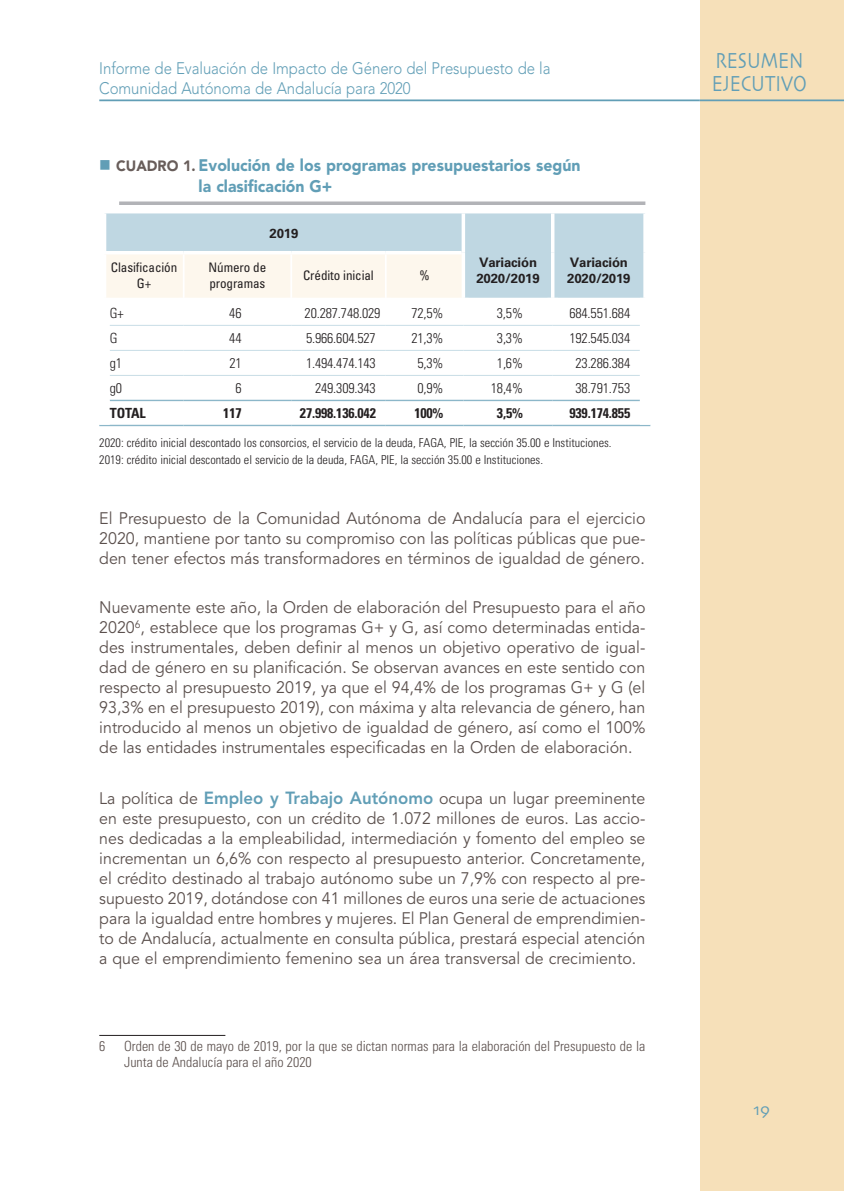
<style>
.page{position:relative;width:844px;height:1191px;background:#fff}
.page>*{position:absolute;margin:0;border:0;box-sizing:border-box;transform-origin:0 0}
.t1{font:22.75px/22.8px "Skia Regular 1 1";color:#619eb6;scale:.8 1}
.t2{font:17.5px "Skia Regular 1 1";color:#619eb6}
.t3{font:16.62px/19.9px "Avenir LT Std";color:#5b504d;text-align:justify;scale:.96 1}
.t4{font:300 16.62px/19.9px "Avenir LT Std";letter-spacing:-.005em;color:#619eb6;scale:.9 1}
.t5{font:900 16.62px/20.1px "Avenir";color:#619eb6;scale:.95 1}
.t6{font:300 condensed 14px "Univers LT Std";letter-spacing:-.01em;color:#231f20}
.t7{font:300 condensed 14px/15.8px "Univers LT Std";color:#5b504d}
.t8{font:700 condensed 14px "Univers LT Std";letter-spacing:-.01em;color:#231f20}
.t9{font:condensed 13.12px/15.8px "Univers LT Std";letter-spacing:-.01em;color:#231f20;text-align:center}
.t10{font:700 13.12px/15.8px "Univers LT Std";letter-spacing:-.01em;color:#231f20}
.t11{font:300 condensed 12.25px/17.5px "Univers LT Std";color:#231f20}
.s1{font-size:14.88px;color:#685d5a}
.s2{font-weight:800;font-size:17.5px;color:#619eb6}
</style>
<div class="page">
<div style="left:699px;top:0;width:144px;height:1191px;background:#f6e0b9"></div>
<hr style="left:699px;top:99px;width:144px;height:2px;background:#619eb6">
<hr style="left:99px;top:99px;width:600px;height:2px;background:#619eb6">
<svg style="left:119px;top:201px;width:526px;height:4px;background:#bbbcbf"></svg>
<div style="left:106px;top:213px;width:537px;height:85px;background:#bfd7e2"></div>
<div style="left:106px;top:254px;width:355px;height:44px;background:#fdf7ed"></div>
<svg style="left:110px;top:399px;width:529px;height:26px"></svg>
<hr style="left:183px;top:254px;width:1px;height:44px;background:#fff">
<div style="left:178px;top:376px;width:11px;height:24px;background:#fff"></div>
<div style="left:286px;top:376px;width:10px;height:24px;background:#fff"></div>
<div style="left:380px;top:376px;width:11px;height:24px;background:#fff"></div>
<div style="left:458px;top:376px;width:10px;height:24px;background:#fff"></div>
<div style="left:547px;top:376px;width:11px;height:24px;background:#fff"></div>
<div style="left:178px;top:401px;width:11px;height:24px;background:#fff"></div>
<div style="left:286px;top:401px;width:10px;height:24px;background:#fff"></div>
<div style="left:380px;top:401px;width:11px;height:24px;background:#fff"></div>
<div style="left:458px;top:401px;width:10px;height:24px;background:#fff"></div>
<div style="left:547px;top:401px;width:11px;height:24px;background:#fff"></div>
<hr style="left:551px;top:213px;width:3px;height:40px;background:#fff">
<hr style="left:551px;top:253px;width:3px;height:45px;background:#fff">
<hr style="left:110px;top:400px;width:74px;height:1px;background:#8cb7c9">
<hr style="left:184px;top:400px;width:107px;height:1px;background:#8cb7c9">
<hr style="left:291px;top:400px;width:94px;height:1px;background:#8cb7c9">
<hr style="left:385px;top:400px;width:78px;height:1px;background:#8cb7c9">
<hr style="left:463px;top:400px;width:89px;height:1px;background:#8cb7c9">
<hr style="left:552px;top:400px;width:87px;height:1px;background:#8cb7c9">
<hr style="left:99px;top:425px;width:85px;height:1px;background:#8cb7c9">
<hr style="left:184px;top:425px;width:107px;height:1px;background:#8cb7c9">
<hr style="left:291px;top:425px;width:94px;height:1px;background:#8cb7c9">
<hr style="left:385px;top:425px;width:78px;height:1px;background:#8cb7c9">
<hr style="left:463px;top:425px;width:89px;height:1px;background:#8cb7c9">
<hr style="left:552px;top:425px;width:98px;height:1px;background:#8cb7c9">
<hr style="left:290px;top:254px;width:2px;height:44px;background:#fff">
<hr style="left:385px;top:254px;width:1px;height:44px;background:#fff">
<hr style="left:103px;top:251px;width:81px;height:3px;background:#fff">
<hr style="left:184px;top:251px;width:107px;height:3px;background:#fff">
<hr style="left:291px;top:251px;width:94px;height:3px;background:#fff">
<hr style="left:385px;top:251px;width:76px;height:3px;background:#fff">
<svg style="left:461px;top:213px;width:4px;height:40px"></svg>
<hr style="left:461px;top:253px;width:4px;height:45px;background:#fff">
<hr style="left:110px;top:325px;width:74px;height:1px;background:#c8dde6">
<hr style="left:184px;top:325px;width:107px;height:1px;background:#c8dde6">
<hr style="left:291px;top:325px;width:94px;height:1px;background:#c8dde6">
<hr style="left:385px;top:325px;width:78px;height:1px;background:#c8dde6">
<hr style="left:463px;top:325px;width:89px;height:1px;background:#c8dde6">
<hr style="left:552px;top:325px;width:87px;height:1px;background:#c8dde6">
<hr style="left:110px;top:350px;width:74px;height:1px;background:#c8dde6">
<hr style="left:184px;top:350px;width:107px;height:1px;background:#c8dde6">
<hr style="left:291px;top:350px;width:94px;height:1px;background:#c8dde6">
<hr style="left:385px;top:350px;width:78px;height:1px;background:#c8dde6">
<hr style="left:463px;top:350px;width:89px;height:1px;background:#c8dde6">
<hr style="left:552px;top:350px;width:87px;height:1px;background:#c8dde6">
<hr style="left:110px;top:375px;width:74px;height:1px;background:#c8dde6">
<hr style="left:184px;top:375px;width:107px;height:1px;background:#c8dde6">
<hr style="left:291px;top:375px;width:94px;height:1px;background:#c8dde6">
<hr style="left:385px;top:375px;width:78px;height:1px;background:#c8dde6">
<hr style="left:463px;top:375px;width:89px;height:1px;background:#c8dde6">
<hr style="left:552px;top:375px;width:87px;height:1px;background:#c8dde6">
<hr style="left:99px;top:1035px;width:126px;height:1px;background:#231f20">
<p class="t4" style="left:99px;top:58px;width:502px">Informe de Evaluación de Impacto de Género del Presupuesto de la<br>Comunidad Autónoma de Andalucía para 2020</p>
<p class="t5" style="left:198px;top:155px;width:403px;text-indent:-82px"><span class="s1">CUADRO 1.</span> Evolución de los programas presupuestarios según la clasificación G+</p>
<p class="t10" style="left:269px;top:225px;width:30px">2019</p>
<p class="t10" style="left:476px;top:255px;width:65px">Variación<br>2020/2019</p>
<p class="t10" style="left:567px;top:255px;width:65px">Variación<br>2020/2019</p>
<p class="t9" style="left:111px;top:259px;width:68px">Clasificación<br>G+</p>
<p class="t9" style="left:208px;top:259px;width:59px;text-align:left">Número de programas</p>
<p class="t9" style="left:303px;top:267px;width:72px">Crédito inicial</p>
<p class="t9" style="left:419px;top:267px;width:12px">%</p>
<p class="t6" style="left:110px;top:304px;width:15px">G+</p>
<p class="t6" style="left:229px;top:304px;width:14px">46</p>
<p class="t6" style="left:304px;top:304px;width:77px">20.287.748.029</p>
<p class="t6" style="left:411px;top:304px;width:34px">72,5%</p>
<p class="t6" style="left:497px;top:304px;width:28px">3,5%</p>
<p class="t6" style="left:569px;top:304px;width:62px">684.551.684</p>
<p class="t6" style="left:110px;top:329px;width:9px">G</p>
<p class="t6" style="left:229px;top:329px;width:14px">44</p>
<p class="t6" style="left:306px;top:329px;width:71px">5.966.604.527</p>
<p class="t6" style="left:411px;top:329px;width:34px">21,3%</p>
<p class="t6" style="left:497px;top:329px;width:28px">3,3%</p>
<p class="t6" style="left:569px;top:329px;width:62px">192.545.034</p>
<p class="t6" style="left:110px;top:354px;width:14px">g1</p>
<p class="t6" style="left:229px;top:354px;width:14px">21</p>
<p class="t6" style="left:306px;top:354px;width:71px">1.494.474.143</p>
<p class="t6" style="left:417px;top:354px;width:28px">5,3%</p>
<p class="t6" style="left:497px;top:354px;width:28px">1,6%</p>
<p class="t6" style="left:575px;top:354px;width:56px">23.286.384</p>
<p class="t6" style="left:110px;top:380px;width:14px">g0</p>
<p class="t6" style="left:235px;top:380px;width:8px">6</p>
<p class="t6" style="left:315px;top:380px;width:62px">249.309.343</p>
<p class="t6" style="left:417px;top:380px;width:28px">0,9%</p>
<p class="t6" style="left:490px;top:380px;width:34px">18,4%</p>
<p class="t6" style="left:575px;top:380px;width:56px">38.791.753</p>
<p class="t8" style="left:110px;top:404px;width:37px">TOTAL</p>
<p class="t8" style="left:223px;top:404px;width:20px">117</p>
<p class="t8" style="left:300px;top:404px;width:77px">27.998.136.042</p>
<p class="t8" style="left:414px;top:404px;width:31px">100%</p>
<p class="t8" style="left:497px;top:404px;width:28px">3,5%</p>
<p class="t8" style="left:569px;top:404px;width:62px">939.174.855</p>
<p class="t11" style="left:99px;top:433px;width:513px">2020: crédito inicial descontado los consorcios, el servicio de la deuda, FAGA, PIE, la sección 35.00 e Instituciones.<br>2019: crédito inicial descontado el servicio de la deuda, FAGA, PIE, la sección 35.00 e Instituciones.</p>
<p class="t3" style="left:99px;top:508px;width:570px">El Presupuesto de la Comunidad Autónoma de Andalucía para el ejercicio 2020, mantiene por tanto su compromiso con las políticas públicas que pue&shy;den tener efectos más transformadores en términos de igualdad de género.</p>
<p class="t3" style="left:99px;top:598px;width:570px">Nuevamente este año, la Orden de elaboración del Presupuesto para el año 2020<sup>6</sup>, establece que los programas G+ y G, así como determinadas entida&shy;des instrumentales, deben definir al menos un objetivo operativo de igual&shy;dad de género en su planificación. Se observan avances en este sentido con respecto al presupuesto 2019, ya que el 94,4% de los programas G+ y G (el 93,3% en el presupuesto 2019), con máxima y alta relevancia de género, han introducido al menos un objetivo de igualdad de género, así como el 100% de las entidades instrumentales especificadas en la Orden de elaboración.</p>
<p class="t3" style="left:99px;top:788px;width:570px">La política de <span class="s2">Empleo y Trabajo Autónomo</span> ocupa un lugar preeminente en este presupuesto, con un crédito de 1.072 millones de euros. Las accio&shy;nes dedicadas a la empleabilidad, intermediación y fomento del empleo se incrementan un 6,6% con respecto al presupuesto anterior. Concretamente, el crédito destinado al trabajo autónomo sube un 7,9% con respecto al pre&shy;supuesto 2019, dotándose con 41 millones de euros una serie de actuaciones para la igualdad entre hombres y mujeres. El Plan General de emprendimien&shy;to de Andalucía, actualmente en consulta pública, prestará especial atención a que el emprendimiento femenino sea un área transversal de crecimiento.</p>
<p class="t7" style="left:99px;top:1038px;width:8px">6</p>
<p class="t7" style="left:124px;top:1038px;width:522px">Orden de 30 de mayo de 2019, por la que se dictan normas para la elaboración del Presupuesto de la<br>Junta de Andalucía para el año 2020</p>
<h1 class="t1" style="left:711px;top:51px;width:120px">RESUMEN<br>EJECUTIVO</h1>
<p class="t2" style="left:753px;top:1098px;width:18px">19</p>
</div>
